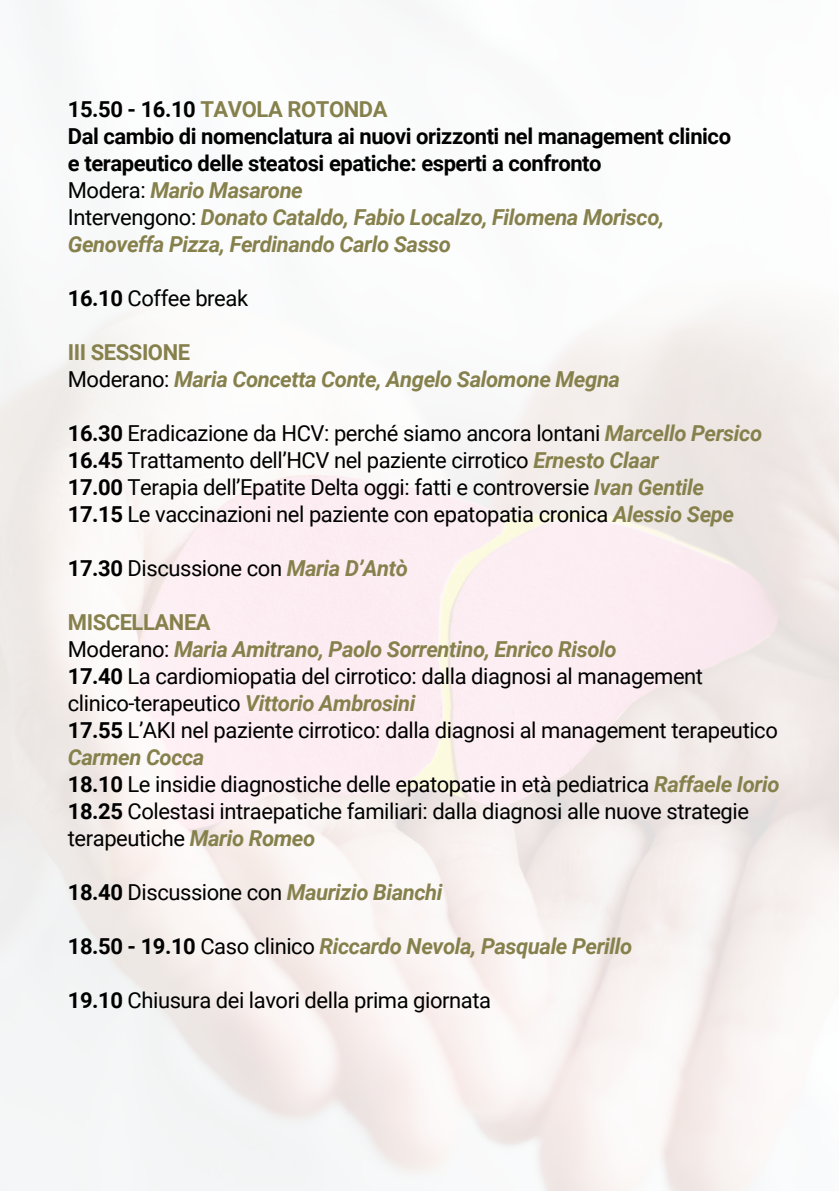
<style>
.page{position:relative;width:839px;height:1191px;background:#fff}
.page>*{position:absolute;margin:0;border:0;box-sizing:border-box;transform-origin:0 0}
.t1{font:22px/27px "Roboto";letter-spacing:-.02em;color:#000}
.t2{font:700 22px/27px "Roboto";letter-spacing:-.02em;color:#000}
.t3{font:italic 700 22px/27px "Roboto";letter-spacing:-.02em;color:#86814c}
.s1{color:#86814c}
.s2{font-weight:400}
.s3{font-style:italic;color:#86814c}
.s4{font-weight:700}
.s5{font-style:normal}
.s6{font-weight:400;font-style:normal;color:#000}
.s7{font-weight:700;font-style:italic;color:#86814c}
.s8{font-weight:700;color:#86814c}
.s9{font-style:normal;color:#000}
</style>
<div class="page">
<p class="t2" style="left:68px;top:96px;width:664px">15.50 - 16.10 <span class="s1">TAVOLA ROTONDA<br></span>Dal cambio di nomenclatura ai nuovi orizzonti nel management clinico e terapeutico delle steatosi epatiche: esperti a confronto<br><span class="s2">Modera:</span> <span class="s3">Mario Masarone<br></span><span class="s2">Intervengono:</span> <span class="s3">Donato Cataldo, Fabio Localzo, Filomena Morisco, Genoveffa Pizza, Ferdinando Carlo Sasso</span></p>
<h1 class="t1" style="left:68px;top:285px;width:182px"><span class="s4">16.10</span> Coffee break</h1>
<h1 class="t3" style="left:68px;top:339px;width:553px"><span class="s5">III SESSIONE<br></span><span class="s6">Moderano:</span> Maria Concetta Conte, Angelo Salomone Megna</h1>
<h1 class="t1" style="left:68px;top:420px;width:695px"><span class="s4">16.30</span> Eradicazione da HCV: perché siamo ancora lontani <span class="s7">Marcello Persico </span><span class="s4">16.45</span> Trattamento dell’HCV nel paziente cirrotico <span class="s7">Ernesto Claar<br></span><span class="s4">17.00</span> Terapia dell’Epatite Delta oggi: fatti e controversie <span class="s7">Ivan Gentile </span><span class="s4">17.15</span> Le vaccinazioni nel paziente con epatopatia cronica <span class="s7">Alessio Sepe</span></h1>
<h1 class="t1" style="left:68px;top:555px;width:341px"><span class="s4">17.30</span> Discussione con <span class="s7">Maria D’Antò</span></h1>
<h1 class="t1" style="left:68px;top:609px;width:713px"><span class="s8">MISCELLANEA<br></span>Moderano: <span class="s7">Maria Amitrano, Paolo Sorrentino, Enrico Risolo<br></span><span class="s4">17.40</span> La cardiomiopatia del cirrotico: dalla diagnosi al management clinico-terapeutico <span class="s7">Vittorio Ambrosini<br></span><span class="s4">17.55</span> L’AKI nel paziente cirrotico: dalla diagnosi al management terapeutico <span class="s7">Carmen Cocca<br></span><span class="s4">18.10</span> Le insidie diagnostiche delle epatopatie in età pediatrica <span class="s7">Raffaele Iorio </span><span class="s4">18.25</span> Colestasi intraepatiche familiari: dalla diagnosi alle nuove strategie terapeutiche <span class="s7">Mario Romeo</span></h1>
<h1 class="t3" style="left:68px;top:879px;width:376px"><span class="s9">18.40</span> <span class="s6">Discussione con</span> Maurizio Bianchi</h1>
<h1 class="t3" style="left:68px;top:933px;width:566px"><span class="s9">18.50 - 19.10</span> <span class="s6">Caso clinico</span> Riccardo Nevola, Pasquale Perillo</h1>
<h1 class="t1" style="left:68px;top:987px;width:424px"><span class="s4">19.10</span> Chiusura dei lavori della prima giornata</h1>
</div>
